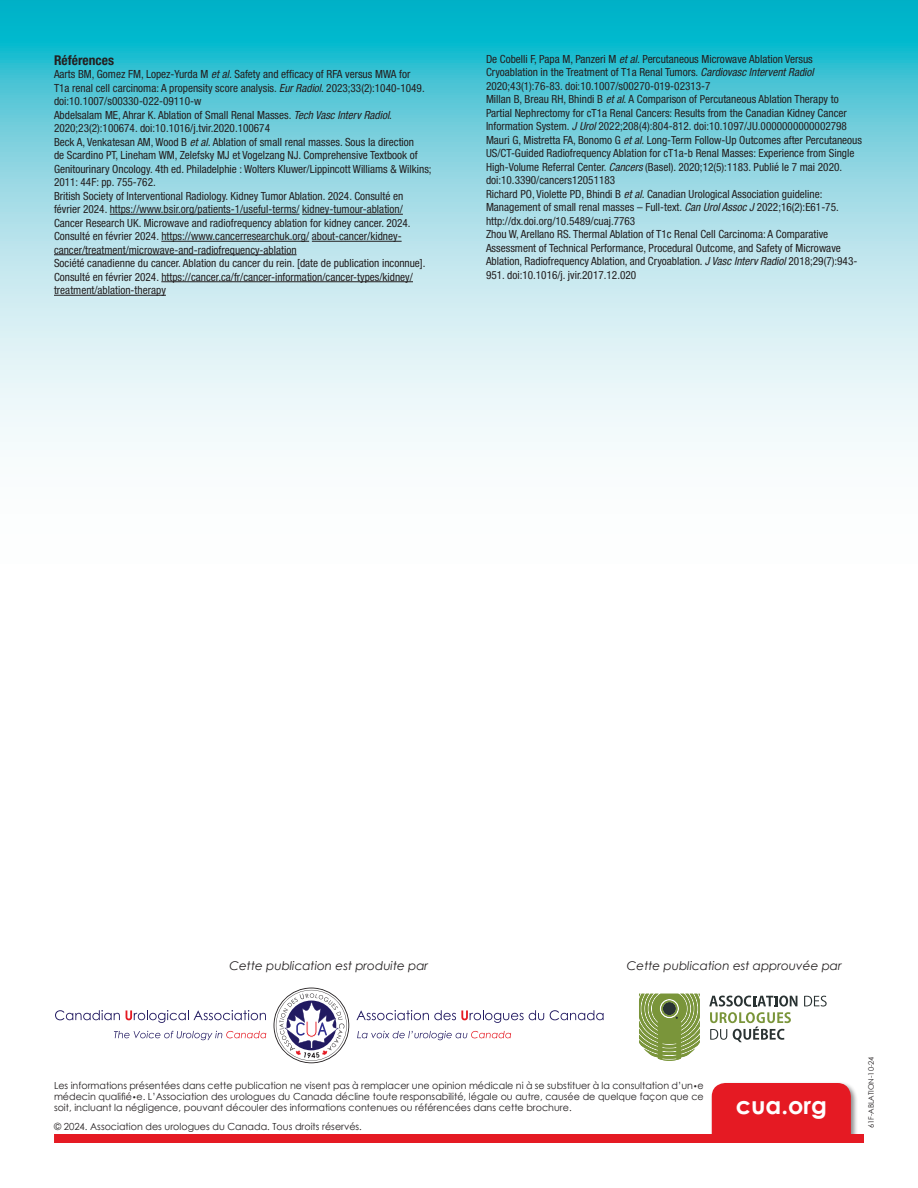
<style>
.page{position:relative;width:918px;height:1188px;background:#fff}
.page>*{position:absolute;margin:0;border:0;box-sizing:border-box;transform-origin:0 0}
.t1{font:700 24px "Century Gothic";color:#fff}
.t2{font:700 condensed 13.5px "Helvetica Neue";color:#231f20}
.t3{font:italic 12px "Century Gothic";color:#231f20}
.t4{font:condensed 11.25px/13.5px "Helvetica Neue";color:#231f20}
.t5{font:9.75px/11.2px "Century Gothic";color:#231f20;text-align:justify}
.t6{font:7.5px "Century Gothic";color:#231f20}
.s1{font-style:italic}
.s2{font-size:7.5px}
</style>
<div class="page">
<svg style="left:0;top:0;width:918px;height:450px;background:#99dce6"></svg>
<hr style="left:110px;top:214px;width:190px;height:1px;background:#231f20">
<hr style="left:302px;top:214px;width:101px;height:1px;background:#231f20">
<hr style="left:161px;top:241px;width:148px;height:1px;background:#231f20">
<hr style="left:312px;top:241px;width:90px;height:1px;background:#231f20">
<hr style="left:54px;top:254px;width:243px;height:1px;background:#231f20">
<hr style="left:161px;top:281px;width:252px;height:1px;background:#231f20">
<hr style="left:54px;top:295px;width:112px;height:1px;background:#231f20">
<div style="left:710px;top:1081px;width:148px;height:95px;background:#231f20;opacity:.5"></div>
<div style="left:712px;top:1083px;width:139px;height:85px;background:#e51a23;border-radius:14px"></div>
<div style="left:0;top:1134px;width:918px;height:54px;background:#fff"></div>
<div style="left:54px;top:1134px;width:810px;height:9px;background:#e51a23"></div>
<svg style="left:55px;top:1010px;width:65px;height:10px"></svg>
<svg style="left:126px;top:1010px;width:140px;height:13px"></svg>
<svg style="left:114px;top:1031px;width:152px;height:9px"></svg>
<svg style="left:356px;top:1010px;width:188px;height:13px"></svg>
<svg style="left:550px;top:1010px;width:54px;height:10px"></svg>
<svg style="left:357px;top:1031px;width:154px;height:9px"></svg>
<svg style="left:274px;top:988px;width:75px;height:75px"></svg>
<svg style="left:804px;top:996px;width:23px;height:11px"></svg>
<svg style="left:709px;top:996px;width:88px;height:46px"></svg>
<svg style="left:639px;top:994px;width:61px;height:67px;background:#92a762"></svg>
<p class="t2" style="left:54px;top:52px;width:61px">Références</p>
<p class="t4" style="left:54px;top:67px;width:372px">Aarts BM, Gomez FM, Lopez-Yurda M <span class="s1">et al.</span> Safety and efficacy of RFA versus MWA for<br>T1a renal cell carcinoma: A propensity score analysis. <span class="s1">Eur Radiol</span>. 2023;33(2):1040-1049. doi:10.1007/s00330-022-09110-w</p>
<p class="t4" style="left:54px;top:108px;width:340px">Abdelsalam ME, Ahrar K. Ablation of Small Renal Masses. <span class="s1">Tech Vasc Interv Radiol</span>.<br>2020;23(2):100674. doi:10.1016/j.tvir.2020.100674</p>
<p class="t4" style="left:54px;top:135px;width:379px">Beck A, Venkatesan AM, Wood B <span class="s1">et al.</span> Ablation of small renal masses. Sous la direction<br>de Scardino PT, Lineham WM, Zelefsky MJ et Vogelzang NJ. Comprehensive Textbook of Genitourinary Oncology. 4th ed. Philadelphie : Wolters Kluwer/Lippincott Williams &amp; Wilkins; 2011: 44F: pp. 755-762.</p>
<p class="t4" style="left:54px;top:189px;width:351px">British Society of Interventional Radiology. Kidney Tumor Ablation. 2024. Consulté en février 2024. https://www.bsir.org/patients-1/useful-terms/ kidney-tumour-ablation/</p>
<p class="t4" style="left:54px;top:216px;width:358px">Cancer Research UK. Microwave and radiofrequency ablation for kidney cancer. 2024.<br>Consulté en février 2024. https://www.cancerresearchuk.org/ about-cancer/kidney&shy;cancer/treatment/microwave-and-radiofrequency-ablation</p>
<p class="t4" style="left:54px;top:256px;width:373px">Société canadienne du cancer. Ablation du cancer du rein. [date de publication inconnue].<br>Consulté en février 2024. https://cancer.ca/fr/cancer-information/cancer-types/kidney/ treatment/ablation-therapy</p>
<p class="t4" style="left:486px;top:52px;width:329px;text-align:justify">De Cobelli F, Papa M, Panzeri M <span class="s1">et al.</span> Percutaneous Microwave Ablation Versus Cryoablation in the Treatment of T1a Renal Tumors. <span class="s1">Cardiovasc Intervent Radiol </span>2020;43(1):76-83. doi:10.1007/s00270-019-02313-7</p>
<p class="t4" style="left:486px;top:93px;width:363px">Millan B, Breau RH, Bhindi B <span class="s1">et al.</span> A Comparison of Percutaneous Ablation Therapy to<br>Partial Nephrectomy for cT1a Renal Cancers: Results from the Canadian Kidney Cancer<br>Information System. <span class="s1">J Urol</span> 2022;208(4):804-812. doi:10.1097/JU.0000000000002798</p>
<p class="t4" style="left:486px;top:133px;width:378px">Mauri G, Mistretta FA, Bonomo G <span class="s1">et al.</span> Long-Term Follow-Up Outcomes after Percutaneous US/CT-Guided Radiofrequency Ablation for cT1a-b Renal Masses: Experience from Single High-Volume Referral Center. <span class="s1">Cancers</span> (Basel). 2020;12(5):1183. Publié le 7 mai 2020. doi:10.3390/cancers12051183</p>
<p class="t4" style="left:486px;top:187px;width:354px">Richard PO, Violette PD, Bhindi B <span class="s1">et al.</span> Canadian Urological Association guideline:<br>Management of small renal masses – Full-text. <span class="s1">Can Urol Assoc J</span> 2022;16(2):E61-75. http://dx.doi.org/10.5489/cuaj.7763</p>
<p class="t4" style="left:486px;top:228px;width:373px">Zhou W, Arellano RS. Thermal Ablation of T1c Renal Cell Carcinoma: A Comparative Assessment of Technical Performance, Procedural Outcome, and Safety of Microwave Ablation, Radiofrequency Ablation, and Cryoablation. <span class="s1">J Vasc Interv Radiol</span> 2018;29(7):943- 951. doi:10.1016/j. jvir.2017.12.020</p>
<p class="t3" style="left:229px;top:959px;width:200px">Cette publication est produite par</p>
<p class="t3" style="left:627px;top:959px;width:216px">Cette publication est approuvée par</p>
<p class="t5" style="left:54px;top:1079px;width:651px">Les informations présentées dans cette publication ne visent pas à remplacer une opinion médicale ni à se substituer à la consultation d’un<span class="s2">•</span>e médecin qualifié<span class="s2">•</span>e. L’Association des urologues du Canada décline toute responsabilité, légale ou autre, causée de quelque façon que ce soit, incluant la négligence, pouvant découler des informations contenues ou référencées dans cette brochure.</p>
<p class="t5" style="left:54px;top:1121px;width:309px">© 2024. Association des urologues du Canada. Tous droits réservés.</p>
<p class="t1" style="left:736px;top:1090px;width:93px">cua.org</p>
<p class="t6" style="left:866px;top:1128px;width:73px;rotate:-90deg">61F-ABLATION-10-24</p>
</div>
